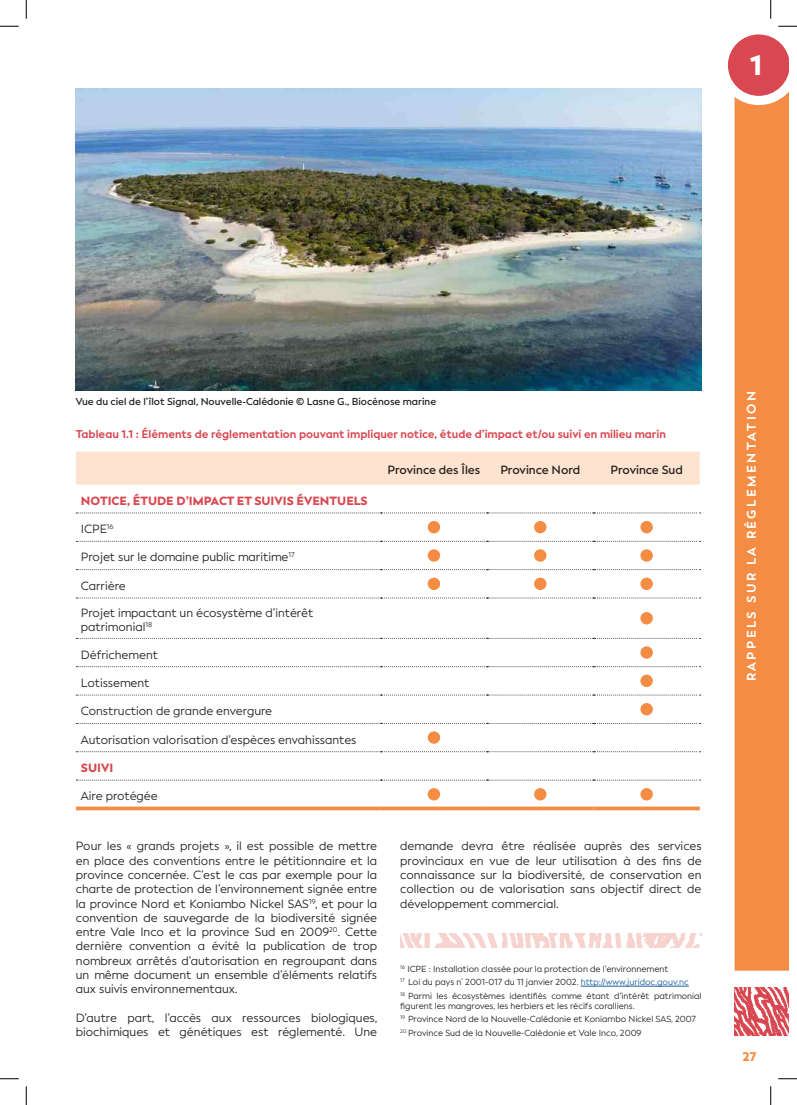
<style>
.page{position:relative;width:797px;height:1105px;background:#fff}
.page>*{position:absolute;margin:0;border:0;box-sizing:border-box;transform-origin:0 0}
.t1{font:900 27.88px "Facundo";color:#fff}
.t2{font:700 12.5px "Facundo";letter-spacing:.2em;color:#fff}
.t3{font:900 12.5px "Facundo";color:#f58c43}
.t4{font:11.88px/14.2px "Facundo";color:#231f20;text-align:justify}
.t5{font:900 11.88px "Facundo";color:#d94750}
.t6{font:600 11.88px "Facundo";letter-spacing:-.005em;color:#231f20}
.t7{font:700 11.25px "Facundo";color:#d94750}
.t8{font:600 10px "Facundo";color:#231f20}
.t9{font:8.75px/13.5px "Facundo";color:#231f20}
.s1{color:#175d9e}
</style>
<div class="page">
<div style="left:734px;top:96px;width:54px;height:875px;background:#f58c43"></div>
<img style="left:734px;top:987px;width:54px;height:49px">
<svg style="left:728px;top:34px;width:60px;height:62px"></svg>
<img style="left:76px;top:89px;width:625px;height:301px">
<img style="left:400px;top:933px;width:301px;height:15px">
<hr style="left:580px;top:986px;width:108px;height:1px;background:#175d9e">
<div style="left:76px;top:451px;width:623px;height:34px;background:#fee4d0"></div>
<svg style="left:76px;top:513px;width:624px;height:1px"></svg>
<svg style="left:76px;top:541px;width:624px;height:1px"></svg>
<svg style="left:76px;top:569px;width:624px;height:1px"></svg>
<svg style="left:76px;top:598px;width:624px;height:1px"></svg>
<svg style="left:76px;top:638px;width:624px;height:1px"></svg>
<svg style="left:76px;top:666px;width:624px;height:1px"></svg>
<svg style="left:76px;top:695px;width:624px;height:1px"></svg>
<svg style="left:76px;top:723px;width:624px;height:1px"></svg>
<svg style="left:76px;top:751px;width:624px;height:1px"></svg>
<svg style="left:76px;top:780px;width:624px;height:1px"></svg>
<svg style="left:76px;top:806px;width:305px;height:4px"></svg>
<svg style="left:381px;top:806px;width:106px;height:4px"></svg>
<svg style="left:487px;top:806px;width:106px;height:4px"></svg>
<svg style="left:593px;top:806px;width:106px;height:4px"></svg>
<div style="left:428px;top:521px;width:12px;height:12px;background:#f58c43;border-radius:50%"></div>
<div style="left:534px;top:521px;width:12px;height:12px;background:#f58c43;border-radius:50%"></div>
<div style="left:640px;top:521px;width:13px;height:12px;background:#f58c43;border-radius:50%"></div>
<div style="left:428px;top:549px;width:12px;height:13px;background:#f58c43;border-radius:50%"></div>
<div style="left:534px;top:549px;width:12px;height:13px;background:#f58c43;border-radius:50%"></div>
<div style="left:640px;top:549px;width:13px;height:13px;background:#f58c43;border-radius:50%"></div>
<div style="left:428px;top:578px;width:12px;height:12px;background:#f58c43;border-radius:50%"></div>
<div style="left:534px;top:578px;width:12px;height:12px;background:#f58c43;border-radius:50%"></div>
<div style="left:640px;top:578px;width:13px;height:12px;background:#f58c43;border-radius:50%"></div>
<div style="left:640px;top:612px;width:13px;height:12px;background:#f58c43;border-radius:50%"></div>
<div style="left:640px;top:646px;width:13px;height:13px;background:#f58c43;border-radius:50%"></div>
<div style="left:640px;top:675px;width:13px;height:12px;background:#f58c43;border-radius:50%"></div>
<div style="left:640px;top:703px;width:13px;height:12px;background:#f58c43;border-radius:50%"></div>
<div style="left:428px;top:731px;width:12px;height:13px;background:#f58c43;border-radius:50%"></div>
<div style="left:428px;top:788px;width:12px;height:12px;background:#f58c43;border-radius:50%"></div>
<div style="left:534px;top:788px;width:12px;height:12px;background:#f58c43;border-radius:50%"></div>
<div style="left:640px;top:788px;width:13px;height:12px;background:#f58c43;border-radius:50%"></div>
<svg style="left:0;top:25px;width:19px;height:2px"></svg>
<svg style="left:778px;top:25px;width:19px;height:2px"></svg>
<svg style="left:0;top:1078px;width:19px;height:1px"></svg>
<svg style="left:778px;top:1078px;width:19px;height:1px"></svg>
<svg style="left:25px;top:0;width:2px;height:19px"></svg>
<svg style="left:25px;top:1086px;width:2px;height:19px"></svg>
<svg style="left:770px;top:0;width:1px;height:19px"></svg>
<svg style="left:770px;top:1086px;width:1px;height:19px"></svg>
<h1 class="t1" style="left:750px;top:47px;width:14px">1</h1>
<p class="t8" style="left:76px;top:395px;width:362px">Vue du ciel de l’îlot Signal, Nouvelle-Calédonie © Lasne G., Biocénose marine</p>
<p class="t7" style="left:76px;top:427px;width:591px">Tableau 1.1 : Éléments de réglementation pouvant impliquer notice, étude d’impact et/ou suivi en milieu marin</p>
<p class="t6" style="left:387px;top:463px;width:94px">Province des Îles</p>
<p class="t6" style="left:500px;top:463px;width:81px">Province Nord</p>
<p class="t6" style="left:610px;top:463px;width:74px">Province Sud</p>
<p class="t5" style="left:81px;top:493px;width:288px">NOTICE, ÉTUDE D’IMPACT ET SUIVIS ÉVENTUELS</p>
<p class="t4" style="left:81px;top:522px;width:34px">ICPE<sup>16</sup></p>
<p class="t4" style="left:81px;top:550px;width:215px">Projet sur le domaine public maritime<sup>17</sup></p>
<p class="t4" style="left:81px;top:579px;width:46px">Carrière</p>
<p class="t4" style="left:81px;top:606px;width:234px">Projet impactant un écosystème d’intérêt patrimonial<sup>18</sup></p>
<p class="t4" style="left:81px;top:647px;width:79px">Défrichement</p>
<p class="t4" style="left:81px;top:676px;width:70px">Lotissement</p>
<p class="t4" style="left:81px;top:704px;width:193px">Construction de grande envergure</p>
<p class="t4" style="left:81px;top:732px;width:277px">Autorisation valorisation d’espèces envahissantes</p>
<p class="t5" style="left:81px;top:760px;width:34px">SUIVI</p>
<p class="t4" style="left:81px;top:789px;width:78px">Aire protégée</p>
<p class="t4" style="left:400px;top:839px;width:303px">demande devra être réalisée auprès des services provinciaux en vue de leur utilisation à des fins de connaissance sur la biodiversité, de conservation en collection ou de valorisation sans objectif direct de développement commercial.</p>
<p class="t4" style="left:76px;top:839px;width:303px">Pour les « grands projets », il est possible de mettre en place des conventions entre le pétitionnaire et la province concernée. C’est le cas par exemple pour la charte de protection de l’environnement signée entre la province Nord et Koniambo Nickel SAS<sup>19</sup>, et pour la convention de sauvegarde de la biodiversité signée entre Vale Inco et la province Sud en 2009<sup>20</sup>. Cette dernière convention a évité la publication de trop nombreux arrêtés d’autorisation en regroupant dans un même document un ensemble d’éléments relatifs aux suivis environnementaux.</p>
<p class="t4" style="left:76px;top:1010px;width:303px">D’autre part, l’accès aux ressources biologiques, biochimiques et génétiques est réglementé. Une</p>
<p class="t9" style="left:400px;top:962px;width:303px"><sup>16</sup> ICPE : Installation classée pour la protection de l’environnement<br><sup>17</sup> Loi du pays n<sup>°</sup> 2001-017 du 11 janvier 2002. <span class="s1">http://www.juridoc.gouv.nc<br></span><sup>18</sup> Parmi les écosystèmes identifiés comme étant d’intérêt patrimonial</p>
<p class="t9" style="left:400px;top:999px;width:297px">figurent les mangroves, les herbiers et les récifs coralliens.<br><sup>19</sup> Province Nord de la Nouvelle-Calédonie et Koniambo Nickel SAS, 2007<br><sup>20</sup> Province Sud de la Nouvelle-Calédonie et Vale Inco, 2009</p>
<p class="t2" style="left:743px;top:681px;width:292px;rotate:-90deg">RAPPELS SUR LA RÉGLEMENTATION</p>
<p class="t3" style="left:742px;top:1049px;width:15px">27</p>
</div>
